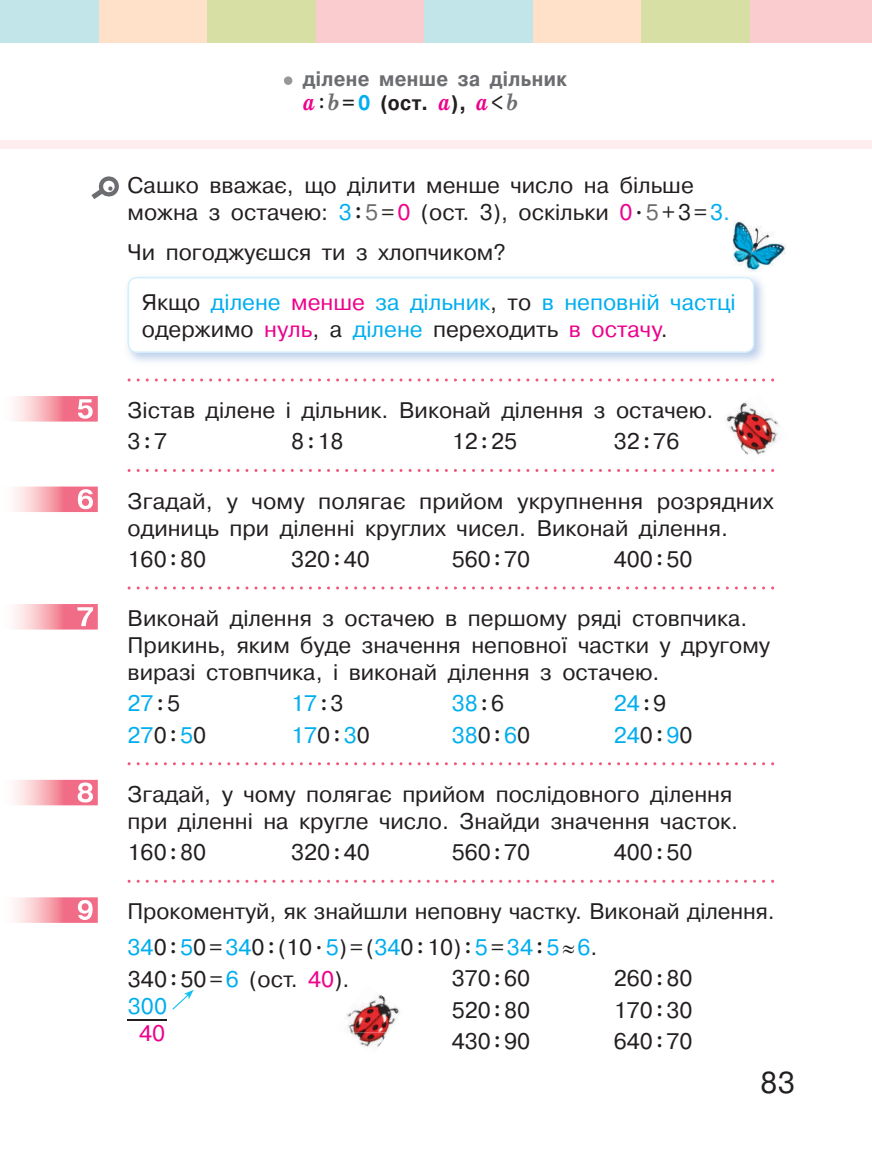
<style>
.page{position:relative;width:872px;height:1149px;background:#fff}
.page>*{position:absolute;margin:0;border:0;box-sizing:border-box;transform-origin:0 0}
.t1{font:30px "Pragmatica C";color:#231f20}
.t2{font:22.5px/27px "Pragmatica C";color:#231f20}
.t3{font:22.5px/27px "Pragmatica C";color:#00aeef}
.t4{font:22.5px "Pragmatica C";color:#ed028c}
.t5{font:700 21px/24px "Pragmatica C";letter-spacing:.02em;color:#6c6d70;scale:.9 1}
.s1{font-family:"School Book C";font-style:italic;font-size:24px;color:#ed028c}
.s2{font-family:"School Book C";font-weight:400;color:#231f20}
.s3{font-family:"School Book C";font-style:italic;font-size:24px}
.s4{color:#231f20}
.s5{color:#00aeef}
.s6{font-family:"School Book C"}
.s7{color:#6c6d70}
.s8{color:#ed028c}
.s9{font-weight:700;font-size:27px;color:#fff}
.s10{font-family:"School Book C";color:#231f20}
</style>
<div class="page">
<div style="left:749px;top:0;width:123px;height:43px;background:#facccf"></div>
<div style="left:641px;top:0;width:108px;height:43px;background:#d7dfa5"></div>
<div style="left:532px;top:0;width:109px;height:43px;background:#fee1c8"></div>
<div style="left:99px;top:0;width:108px;height:43px;background:#fee1c8"></div>
<div style="left:424px;top:0;width:108px;height:43px;background:#c1e5e8"></div>
<div style="left:0;top:0;width:99px;height:43px;background:#c1e5e8"></div>
<div style="left:315px;top:0;width:109px;height:43px;background:#facccf"></div>
<div style="left:207px;top:0;width:108px;height:43px;background:#d7dfa5"></div>
<div style="left:0;top:140px;width:872px;height:8px;background:#fdedee"></div>
<svg style="left:128px;top:378px;width:646px;height:3px"></svg>
<svg style="left:128px;top:469px;width:646px;height:3px"></svg>
<svg style="left:128px;top:586px;width:646px;height:3px"></svg>
<svg style="left:128px;top:762px;width:646px;height:3px"></svg>
<svg style="left:128px;top:879px;width:646px;height:3px"></svg>
<svg style="left:128px;top:277px;width:626px;height:76px"></svg>
<svg style="left:91px;top:176px;width:28px;height:23px"></svg>
<img style="left:732px;top:220px;width:54px;height:52px">
<img style="left:15px;top:396px;width:83px;height:25px">
<img style="left:78px;top:399px;width:15px;height:19px">
<img style="left:15px;top:486px;width:83px;height:26px">
<img style="left:78px;top:489px;width:15px;height:20px">
<img style="left:15px;top:604px;width:83px;height:25px">
<img style="left:77px;top:607px;width:16px;height:19px">
<img style="left:15px;top:779px;width:83px;height:26px">
<img style="left:78px;top:782px;width:15px;height:20px">
<img style="left:15px;top:897px;width:83px;height:25px">
<img style="left:78px;top:899px;width:15px;height:20px">
<hr style="left:128px;top:1019px;width:39px;height:1px;background:#231f20">
<svg style="left:172px;top:990px;width:22px;height:19px"></svg>
<div style="left:284px;top:76px;width:8px;height:9px;background:#95979a;border-radius:50%"></div>
<img style="left:726px;top:402px;width:53px;height:53px">
<img style="left:347px;top:994px;width:49px;height:38px">
<img style="left:346px;top:1000px;width:54px;height:17px">
<img style="left:350px;top:1032px;width:37px;height:15px">
<p class="t5" style="left:303px;top:67px;width:295px">ділене менше за дільник <span class="s1">a</span><span class="s2">:</span><span class="s3">b</span><span class="s4">=</span><span class="s5">0</span> <span class="s4">(ост.</span> <span class="s1">a</span><span class="s4">),</span> <span class="s1">a</span><span class="s4">&lt;</span><span class="s3">b</span></p>
<p class="t2" style="left:128px;top:172px;width:604px">Сашко вважає, що ділити менше число на більше можна з остачею: <span class="s5">3</span> <span class="s6">:</span> <span class="s7">5</span> = <span class="s8">0</span> (ост. 3), оскільки <span class="s8">0</span> <sup>.</sup> <span class="s7">5</span> + 3 = <span class="s5">3.</span></p>
<p class="t2" style="left:128px;top:238px;width:379px">Чи погоджуєшся ти з хлопчиком?</p>
<p class="t3" style="left:142px;top:289px;width:595px"><span class="s4">Якщо</span> ділене <span class="s8">менше</span> за дільник<span class="s4">, то</span> в неповній частці <span class="s4">одержимо</span> <span class="s8">нуль</span><span class="s4">, а</span> ділене <span class="s4">переходить</span> <span class="s8">в остачу</span><span class="s4">.</span></p>
<p class="t2" style="left:128px;top:395px;width:587px;line-height:31.2px;text-indent:-51px"><span class="s9">5</span> Зістав ділене і дільник. Виконай ділення з остачею.<br>3 <span class="s6">:</span> 7</p>
<p class="t2" style="left:291px;top:428px;width:54px">8 <span class="s6">:</span> 18</p>
<p class="t2" style="left:452px;top:428px;width:67px">12 <span class="s6">:</span> 25</p>
<p class="t2" style="left:614px;top:428px;width:67px">32 <span class="s6">:</span> 76</p>
<p class="t2" style="left:77px;top:487px;width:698px;text-align:center"><span class="s9">6</span> Згадай, у чому полягає прийом укрупнення розрядних одиниць при діленні круглих чисел. Виконай ділення.</p>
<p class="t2" style="left:128px;top:545px;width:80px">160 <span class="s6">:</span> 80</p>
<p class="t2" style="left:291px;top:545px;width:80px">320 <span class="s6">:</span> 40</p>
<p class="t2" style="left:452px;top:545px;width:80px">560 <span class="s6">:</span> 70</p>
<p class="t2" style="left:614px;top:545px;width:80px">400 <span class="s6">:</span> 50</p>
<p class="t2" style="left:128px;top:605px;width:644px;text-indent:-51px"><span class="s9">7</span> Виконай ділення з остачею в першому ряді стовпчика.<br>Прикинь, яким буде значення неповної частки у другому виразі стовпчика, і виконай ділення з остачею.</p>
<p class="t3" style="left:128px;top:690px;width:54px">27 <span class="s10">:</span> <span class="s4">5</span></p>
<p class="t3" style="left:291px;top:690px;width:54px">17 <span class="s10">:</span> <span class="s4">3</span></p>
<p class="t3" style="left:452px;top:690px;width:54px">38 <span class="s10">:</span> <span class="s4">6</span></p>
<p class="t3" style="left:614px;top:690px;width:54px">24 <span class="s10">:</span> <span class="s4">9</span></p>
<p class="t3" style="left:128px;top:721px;width:80px">27<span class="s4">0</span> <span class="s10">:</span> 5<span class="s4">0</span></p>
<p class="t3" style="left:291px;top:721px;width:80px">17<span class="s4">0</span> <span class="s10">:</span> 3<span class="s4">0</span></p>
<p class="t3" style="left:452px;top:721px;width:80px">38<span class="s4">0</span> <span class="s10">:</span> 6<span class="s4">0</span></p>
<p class="t3" style="left:614px;top:721px;width:80px">24<span class="s4">0</span> <span class="s10">:</span> 9<span class="s4">0</span></p>
<p class="t2" style="left:77px;top:780px;width:663px;text-align:right"><span class="s9">8</span> Згадай, у чому полягає прийом послідовного ділення при діленні на кругле число. Знайди значення часток.</p>
<p class="t2" style="left:128px;top:838px;width:80px">160 <span class="s6">:</span> 80</p>
<p class="t2" style="left:291px;top:838px;width:80px">320 <span class="s6">:</span> 40</p>
<p class="t2" style="left:452px;top:838px;width:80px">560 <span class="s6">:</span> 70</p>
<p class="t2" style="left:614px;top:838px;width:80px">400 <span class="s6">:</span> 50</p>
<p class="t2" style="left:128px;top:893px;width:648px;line-height:35.5px;text-indent:-51px"><span class="s9">9</span> Прокоментуй, як знайшли неповну частку. Виконай ділення.<br><span class="s5">34</span>0 <span class="s6">:</span> <span class="s5">5</span>0 = <span class="s5">34</span>0 <span class="s6">:</span> (10 <sup>.</sup> <span class="s5">5</span>) = (<span class="s5">34</span>0 <span class="s6">:</span> 10) <span class="s6">:</span> <span class="s5">5</span> = <span class="s5">34</span> <span class="s6">:</span> <span class="s5">5</span>≈<span class="s5">6</span>.</p>
<p class="t2" style="left:452px;top:964px;width:80px">370 <span class="s6">:</span> 60</p>
<p class="t2" style="left:614px;top:964px;width:80px">260 <span class="s6">:</span> 80</p>
<p class="t2" style="left:452px;top:996px;width:80px">520 <span class="s6">:</span> 80</p>
<p class="t2" style="left:614px;top:996px;width:80px">170 <span class="s6">:</span> 30</p>
<p class="t2" style="left:452px;top:1027px;width:80px">430 <span class="s6">:</span> 90</p>
<p class="t2" style="left:614px;top:1027px;width:80px">640 <span class="s6">:</span> 70</p>
<p class="t2" style="left:128px;top:965px;width:223px">340 <span class="s6">:</span> 50 = <span class="s5">6</span> (ост. <span class="s8">40</span>).<br><span class="s5">300</span></p>
<p class="t4" style="left:139px;top:1020px;width:28px">40</p>
<h1 class="t1" style="left:760px;top:1065px;width:36px">83</h1>
</div>
